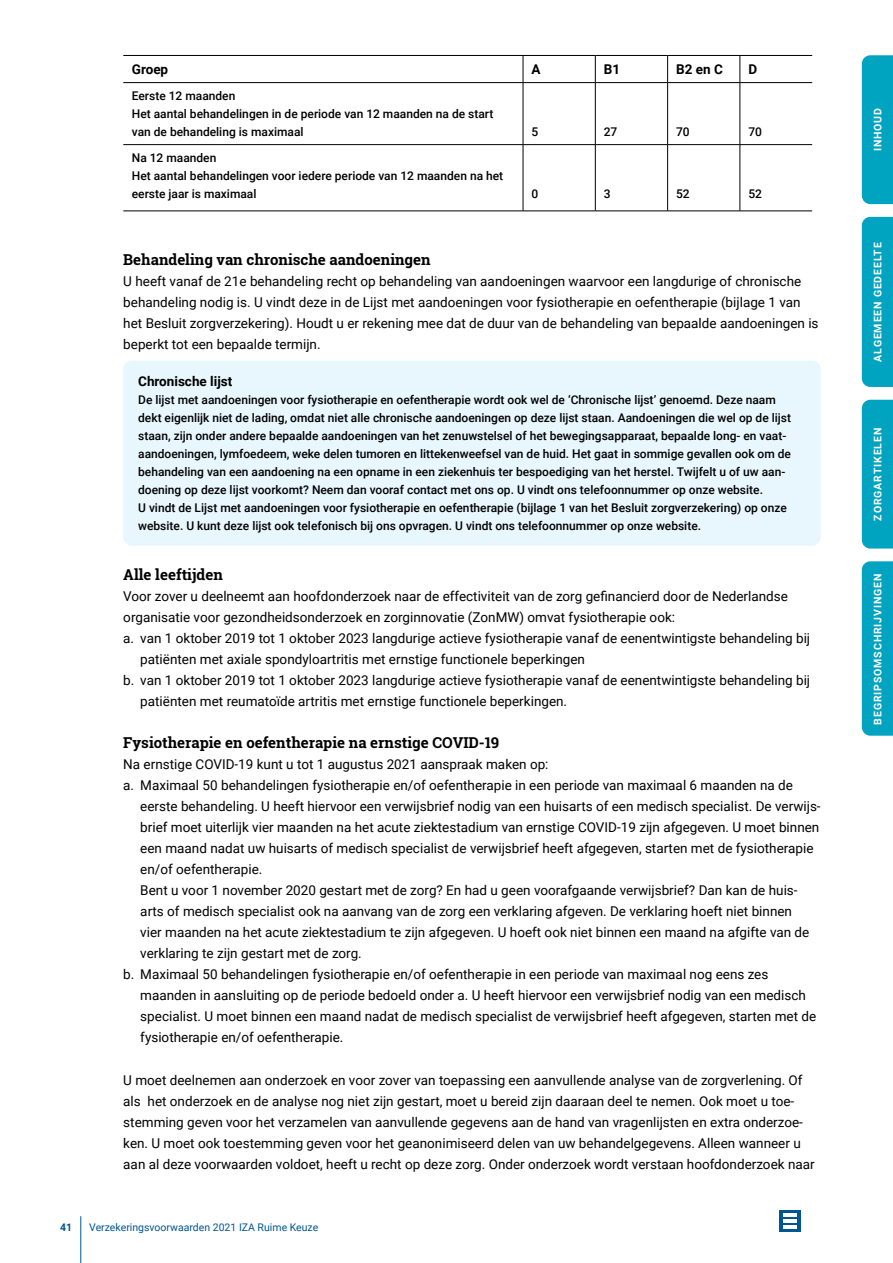
<style>
.page{position:relative;width:893px;height:1263px;background:#fff}
.page>*{position:absolute;margin:0;border:0;box-sizing:border-box;transform-origin:0 0}
.t1{font:700 15px "Roboto Slab";color:#000}
.t2{font:13.5px/21px "Roboto";color:#000}
.t3{font:700 13.5px "Roboto";color:#000}
.t4{font:500 12px/18px "Roboto";color:#000}
.t5{font:700 10.5px "Roboto";letter-spacing:.085em;color:#fff}
.t6{font:10.5px "Roboto";color:#005690}
.t7{font:700 10.5px "Roboto";color:#005690}
</style>
<div class="page">
<hr style="left:81px;top:1216px;width:1px;height:47px;background:#005690">
<svg style="left:779px;top:1210px;width:21px;height:22px"></svg>
<hr style="left:783px;top:1214px;width:14px;height:3px;background:#fff">
<hr style="left:783px;top:1219px;width:14px;height:3px;background:#fff">
<hr style="left:783px;top:1225px;width:14px;height:3px;background:#fff">
<hr style="left:123px;top:55px;width:400px;height:1px;background:#000">
<hr style="left:523px;top:55px;width:72px;height:1px;background:#000">
<svg style="left:523px;top:56px;width:1px;height:26px"></svg>
<hr style="left:595px;top:55px;width:73px;height:1px;background:#000">
<svg style="left:595px;top:56px;width:1px;height:26px"></svg>
<hr style="left:668px;top:55px;width:72px;height:1px;background:#000">
<svg style="left:667px;top:56px;width:1px;height:26px"></svg>
<hr style="left:740px;top:55px;width:72px;height:1px;background:#000">
<svg style="left:740px;top:56px;width:1px;height:26px"></svg>
<hr style="left:123px;top:82px;width:400px;height:1px;background:#000">
<hr style="left:523px;top:82px;width:72px;height:1px;background:#000">
<hr style="left:523px;top:83px;width:1px;height:61px;background:#000">
<hr style="left:595px;top:82px;width:73px;height:1px;background:#000">
<hr style="left:595px;top:83px;width:1px;height:61px;background:#000">
<hr style="left:668px;top:82px;width:72px;height:1px;background:#000">
<hr style="left:667px;top:83px;width:1px;height:61px;background:#000">
<hr style="left:740px;top:82px;width:72px;height:1px;background:#000">
<hr style="left:740px;top:83px;width:1px;height:61px;background:#000">
<hr style="left:123px;top:144px;width:400px;height:1px;background:#000">
<hr style="left:523px;top:144px;width:72px;height:1px;background:#000">
<hr style="left:523px;top:145px;width:1px;height:66px;background:#000">
<hr style="left:595px;top:144px;width:73px;height:1px;background:#000">
<hr style="left:595px;top:145px;width:1px;height:66px;background:#000">
<hr style="left:668px;top:144px;width:72px;height:1px;background:#000">
<hr style="left:667px;top:145px;width:1px;height:66px;background:#000">
<hr style="left:740px;top:144px;width:72px;height:1px;background:#000">
<hr style="left:740px;top:145px;width:1px;height:66px;background:#000">
<hr style="left:123px;top:211px;width:400px;height:1px;background:#000">
<hr style="left:523px;top:211px;width:72px;height:1px;background:#000">
<hr style="left:595px;top:211px;width:73px;height:1px;background:#000">
<hr style="left:668px;top:211px;width:72px;height:1px;background:#000">
<hr style="left:740px;top:211px;width:72px;height:1px;background:#000">
<div style="left:123px;top:361px;width:698px;height:185px;background:#e8f6fe;border-radius:9px"></div>
<div style="left:862px;top:561px;width:31px;height:175px;background:#00a4c1"></div>
<div style="left:862px;top:217px;width:31px;height:170px;background:#00a4c1"></div>
<div style="left:862px;top:400px;width:31px;height:149px;background:#00a4c1"></div>
<div style="left:862px;top:55px;width:31px;height:149px;background:#00a4c1"></div>
<p class="t3" style="left:132px;top:60px;width:38px">Groep</p>
<p class="t3" style="left:531px;top:60px;width:11px">A</p>
<p class="t3" style="left:604px;top:60px;width:18px">B1</p>
<p class="t3" style="left:676px;top:60px;width:48px">B2 en C</p>
<p class="t3" style="left:748px;top:60px;width:10px">D</p>
<p class="t4" style="left:132px;top:86px;width:363px">Eerste 12 maanden<br>Het aantal behandelingen in de periode van 12 maanden na de start van de behandeling is maximaal</p>
<p class="t4" style="left:531px;top:122px;width:8px">5</p>
<p class="t4" style="left:604px;top:122px;width:15px">27</p>
<p class="t4" style="left:676px;top:122px;width:15px">70</p>
<p class="t4" style="left:748px;top:122px;width:15px">70</p>
<p class="t4" style="left:132px;top:148px;width:373px">Na 12 maanden<br>Het aantal behandelingen voor iedere periode van 12 maanden na het eerste jaar is maximaal</p>
<p class="t4" style="left:532px;top:184px;width:8px">0</p>
<p class="t4" style="left:604px;top:184px;width:8px">3</p>
<p class="t4" style="left:676px;top:184px;width:15px">52</p>
<p class="t4" style="left:748px;top:184px;width:15px">52</p>
<p class="t1" style="left:123px;top:250px;width:309px">Behandeling van chronische aandoeningen</p>
<p class="t2" style="left:123px;top:270px;width:697px">U heeft vanaf de 21e behandeling recht op behandeling van aandoeningen waarvoor een langdurige of chronische behandeling nodig is. U vindt deze in de Lijst met aandoeningen voor fysiotherapie en oefentherapie (bijlage 1 van het Besluit zorgverzekering). Houdt u er rekening mee dat de duur van de behandeling van bepaalde aandoeningen is beperkt tot een bepaalde termijn.</p>
<p class="t3" style="left:138px;top:371px;width:96px">Chronische lijst</p>
<p class="t4" style="left:138px;top:390px;width:654px">De lijst met aandoeningen voor fysiotherapie en oefentherapie wordt ook wel de ‘Chronische lijst’ genoemd. Deze naam dekt eigenlijk niet de lading, omdat niet alle chronische aandoeningen op deze lijst staan. Aandoeningen die wel op de lijst staan, zijn onder andere bepaalde aandoeningen van het zenuwstelsel of het bewegingsapparaat, bepaalde long- en vaat&shy;aandoeningen, lymfoedeem, weke delen tumoren en littekenweefsel van de huid. Het gaat in sommige gevallen ook om de behandeling van een aandoening na een opname in een ziekenhuis ter bespoediging van het herstel. Twijfelt u of uw aan&shy;doening op deze lijst voorkomt? Neem dan vooraf contact met ons op. U vindt ons telefoonnummer op onze website.<br>U vindt de Lijst met aandoeningen voor fysiotherapie en oefentherapie (bijlage 1 van het Besluit zorgverzekering) op onze website. U kunt deze lijst ook telefonisch bij ons opvragen. U vindt ons telefoonnummer op onze website.</p>
<p class="t1" style="left:123px;top:565px;width:101px">Alle leeftijden</p>
<p class="t2" style="left:123px;top:585px;width:666px">Voor zover u deelneemt aan hoofdonderzoek naar de effectiviteit van de zorg gefinancierd door de Nederlandse</p>
<p class="t2" style="left:123px;top:606px;width:553px">organisatie voor gezondheidsonderzoek en zorginnovatie (ZonMW) omvat fysiotherapie ook:</p>
<p class="t2" style="left:123px;top:627px;width:688px">a. van 1 oktober 2019 tot 1 oktober 2023 langdurige actieve fysiotherapie vanaf de eenentwintigste behandeling bij</p>
<p class="t2" style="left:140px;top:648px;width:446px">patiënten met axiale spondyloartritis met ernstige functionele beperkingen</p>
<p class="t2" style="left:123px;top:670px;width:688px">b. van 1 oktober 2019 tot 1 oktober 2023 langdurige actieve fysiotherapie vanaf de eenentwintigste behandeling bij</p>
<p class="t2" style="left:140px;top:691px;width:428px">patiënten met reumatoïde artritis met ernstige functionele beperkingen.</p>
<p class="t1" style="left:123px;top:733px;width:377px">Fysiotherapie en oefentherapie na ernstige COVID-19</p>
<p class="t2" style="left:123px;top:753px;width:427px">Na ernstige COVID-19 kunt u tot 1 augustus 2021 aanspraak maken op:</p>
<p class="t2" style="left:123px;top:774px;width:671px">a. Maximaal 50 behandelingen fysiotherapie en/of oefentherapie in een periode van maximaal 6 maanden na de</p>
<p class="t2" style="left:140px;top:795px;width:682px">eerste behandeling. U heeft hiervoor een verwijsbrief nodig van een huisarts of een medisch specialist. De verwijs-</p>
<p class="t2" style="left:140px;top:816px;width:681px">brief moet uiterlijk vier maanden na het acute ziektestadium van ernstige COVID-19 zijn afgegeven. U moet binnen</p>
<p class="t2" style="left:140px;top:838px;width:675px">een maand nadat uw huisarts of medisch specialist de verwijsbrief heeft afgegeven, starten met de fysiotherapie</p>
<p class="t2" style="left:140px;top:859px;width:124px">en/of oefentherapie.</p>
<p class="t2" style="left:140px;top:880px;width:659px">Bent u voor 1 november 2020 gestart met de zorg? En had u geen voorafgaande verwijsbrief? Dan kan de huis-</p>
<p class="t2" style="left:140px;top:901px;width:653px">arts of medisch specialist ook na aanvang van de zorg een verklaring afgeven. De verklaring hoeft niet binnen</p>
<p class="t2" style="left:140px;top:922px;width:670px">vier maanden na het acute ziektestadium te zijn afgegeven. U hoeft ook niet binnen een maand na afgifte van de</p>
<p class="t2" style="left:140px;top:943px;width:223px">verklaring te zijn gestart met de zorg.</p>
<p class="t2" style="left:123px;top:964px;width:647px">b. Maximaal 50 behandelingen fysiotherapie en/of oefentherapie in een periode van maximaal nog eens zes</p>
<p class="t2" style="left:140px;top:985px;width:667px">maanden in aansluiting op de periode bedoeld onder a. U heeft hiervoor een verwijsbrief nodig van een medisch</p>
<p class="t2" style="left:140px;top:1006px;width:677px">specialist. U moet binnen een maand nadat de medisch specialist de verwijsbrief heeft afgegeven, starten met de</p>
<p class="t2" style="left:140px;top:1027px;width:205px">fysiotherapie en/of oefentherapie.</p>
<p class="t2" style="left:123px;top:1069px;width:693px">U moet deelnemen aan onderzoek en voor zover van toepassing een aanvullende analyse van de zorgverlening. Of als het onderzoek en de analyse nog niet zijn gestart, moet u bereid zijn daaraan deel te nemen. Ook moet u toe&shy;stemming geven voor het verzamelen van aanvullende gegevens aan de hand van vragenlijsten en extra onderzoe&shy;ken. U moet ook toestemming geven voor het geanonimiseerd delen van uw behandelgegevens. Alleen wanneer u aan al deze voorwaarden voldoet, heeft u recht op deze zorg. Onder onderzoek wordt verstaan hoofdonderzoek naar</p>
<p class="t7" style="left:60px;top:1220px;width:14px">41</p>
<p class="t6" style="left:89px;top:1220px;width:231px">Verzekeringsvoorwaarden 2021 IZA Ruime Keuze</p>
<p class="t5" style="left:870px;top:151px;width:45px;rotate:-90deg">INHOUD</p>
<p class="t5" style="left:870px;top:362px;width:121px;rotate:-90deg">ALGEMEEN GEDEELTE</p>
<p class="t5" style="left:870px;top:520px;width:94px;rotate:-90deg">ZORGARTIKELEN</p>
<p class="t5" style="left:870px;top:725px;width:153px;rotate:-90deg">BEGRIPSOMSCHRIJVINGEN</p>
</div>
